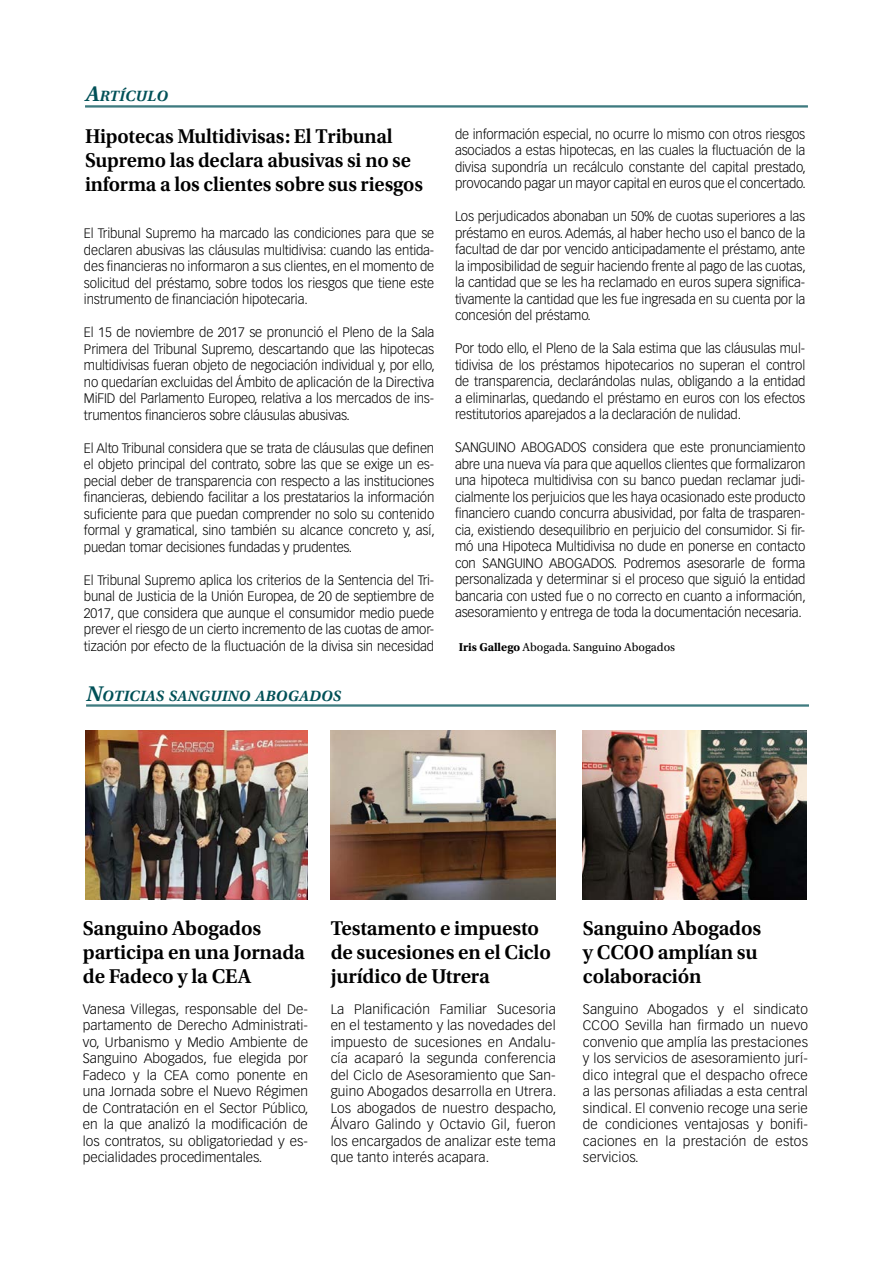
<style>
.page{position:relative;width:893px;height:1263px;background:#fff}
.page>*{position:absolute;margin:0;border:0;box-sizing:border-box;transform-origin:0 0}
.t1{font:600 21px/24px "Utopia Std";letter-spacing:-.01em;color:#000}
.t2{font:15.75px "Utopia Std Semibold Capt It";letter-spacing:.005em;color:#005057}
.t3{font:300 13.5px/16.5px "Vectora LT Std";letter-spacing:-.01em;color:#000;text-align:justify}
.t4{font:12px "Utopia Std";color:#000}
.s1{font-size:22.5px}
.s2{font-weight:700}
</style>
<div class="page">
<hr style="left:85px;top:106px;width:723px;height:1px;background:#005057">
<hr style="left:85px;top:107px;width:723px;height:1px;background:#005057">
<hr style="left:86px;top:705px;width:723px;height:1px;background:#005057">
<hr style="left:86px;top:706px;width:723px;height:1px;background:#005057">
<img style="left:85px;top:730px;width:223px;height:170px">
<img style="left:331px;top:730px;width:225px;height:170px">
<img style="left:583px;top:730px;width:224px;height:170px">
<p class="t2" style="left:85px;top:87px;width:84px"><span class="s1">A</span>RTÍCULO</p>
<h1 class="t1" style="left:85px;top:125px;width:340px">Hipotecas Multidivisas: El Tribunal<br>Supremo las declara abusivas si no se informa a los clientes sobre sus riesgos</h1>
<p class="t3" style="left:84px;top:225px;width:352px">El Tribunal Supremo ha marcado las condiciones para que se declaren abusivas las cláusulas multidivisa: cuando las entida&shy;des financieras no informaron a sus clientes, en el momento de solicitud del préstamo, sobre todos los riesgos que tiene este instrumento de financiación hipotecaria.</p>
<p class="t3" style="left:84px;top:324px;width:352px">El 15 de noviembre de 2017 se pronunció el Pleno de la Sala Primera del Tribunal Supremo, descartando que las hipotecas multidivisas fueran objeto de negociación individual y, por ello, no quedarían excluidas del Ámbito de aplicación de la Directiva MiFID del Parlamento Europeo, relativa a los mercados de ins&shy;trumentos financieros sobre cláusulas abusivas.</p>
<p class="t3" style="left:84px;top:440px;width:352px">El Alto Tribunal considera que se trata de cláusulas que definen el objeto principal del contrato, sobre las que se exige un es&shy;pecial deber de transparencia con respecto a las instituciones financieras, debiendo facilitar a los prestatarios la información suficiente para que puedan comprender no solo su contenido formal y gramatical, sino también su alcance concreto y, así, puedan tomar decisiones fundadas y prudentes.</p>
<p class="t3" style="left:84px;top:572px;width:352px">El Tribunal Supremo aplica los criterios de la Sentencia del Tri&shy;bunal de Justicia de la Unión Europea, de 20 de septiembre de 2017, que considera que aunque el consumidor medio puede prever el riesgo de un cierto incremento de las cuotas de amor&shy;tización por efecto de la fluctuación de la divisa sin necesidad</p>
<p class="t2" style="left:86px;top:686px;width:257px"><span class="s1">N</span>OTICIAS SANGUINO ABOGADOS</p>
<p class="t3" style="left:455px;top:126px;width:352px">de información especial, no ocurre lo mismo con otros riesgos asociados a estas hipotecas, en las cuales la fluctuación de la divisa supondría un recálculo constante del capital prestado, provocando pagar un mayor capital en euros que el concertado.</p>
<p class="t3" style="left:455px;top:208px;width:352px">Los perjudicados abonaban un 50% de cuotas superiores a las préstamo en euros. Además, al haber hecho uso el banco de la facultad de dar por vencido anticipadamente el préstamo, ante la imposibilidad de seguir haciendo frente al pago de las cuotas, la cantidad que se les ha reclamado en euros supera significa&shy;tivamente la cantidad que les fue ingresada en su cuenta por la concesión del préstamo.</p>
<p class="t3" style="left:455px;top:340px;width:352px">Por todo ello, el Pleno de la Sala estima que las cláusulas mul&shy;tidivisa de los préstamos hipotecarios no superan el control de transparencia, declarándolas nulas, obligando a la entidad a eliminarlas, quedando el préstamo en euros con los efectos restitutorios aparejados a la declaración de nulidad.</p>
<p class="t3" style="left:455px;top:439px;width:352px">SANGUINO ABOGADOS considera que este pronunciamiento abre una nueva vía para que aquellos clientes que formalizaron una hipoteca multidivisa con su banco puedan reclamar judi&shy;cialmente los perjuicios que les haya ocasionado este producto financiero cuando concurra abusividad, por falta de trasparen&shy;cia, existiendo desequilibrio en perjuicio del consumidor. Si fir&shy;mó una Hipoteca Multidivisa no dude en ponerse en contacto con SANGUINO ABOGADOS. Podremos asesorarle de forma personalizada y determinar si el proceso que siguió la entidad bancaria con usted fue o no correcto en cuanto a información, asesoramiento y entrega de toda la documentación necesaria.</p>
<p class="t4" style="left:459px;top:640px;width:218px"><span class="s2">Iris Gallego</span> Abogada. Sanguino Abogados</p>
<h1 class="t1" style="left:83px;top:916px;width:224px">Sanguino Abogados participa en una Jornada de Fadeco y la CEA</h1>
<h1 class="t1" style="left:331px;top:916px;width:222px">Testamento e impuesto de sucesiones en el Ciclo jurídico de Utrera</h1>
<h1 class="t1" style="left:583px;top:916px;width:180px">Sanguino Abogados y CCOO amplían su colaboración</h1>
<p class="t3" style="left:83px;top:1001px;width:227px">Vanesa Villegas, responsable del De&shy;partamento de Derecho Administrati&shy;vo, Urbanismo y Medio Ambiente de Sanguino Abogados, fue elegida por Fadeco y la CEA como ponente en una Jornada sobre el Nuevo Régimen de Contratación en el Sector Público, en la que analizó la modificación de los contratos, su obligatoriedad y es&shy;pecialidades procedimentales.</p>
<p class="t3" style="left:331px;top:1001px;width:227px">La Planificación Familiar Sucesoria en el testamento y las novedades del impuesto de sucesiones en Andalu&shy;cía acaparó la segunda conferencia del Ciclo de Asesoramiento que San&shy;guino Abogados desarrolla en Utrera.<br>Los abogados de nuestro despacho, Álvaro Galindo y Octavio Gil, fueron los encargados de analizar este tema que tanto interés acapara.</p>
<p class="t3" style="left:583px;top:1001px;width:227px">Sanguino Abogados y el sindicato CCOO Sevilla han firmado un nuevo convenio que amplía las prestaciones y los servicios de asesoramiento jurí&shy;dico integral que el despacho ofrece a las personas afiliadas a esta central sindical. El convenio recoge una serie de condiciones ventajosas y bonifi&shy;caciones en la prestación de estos servicios.</p>
</div>
